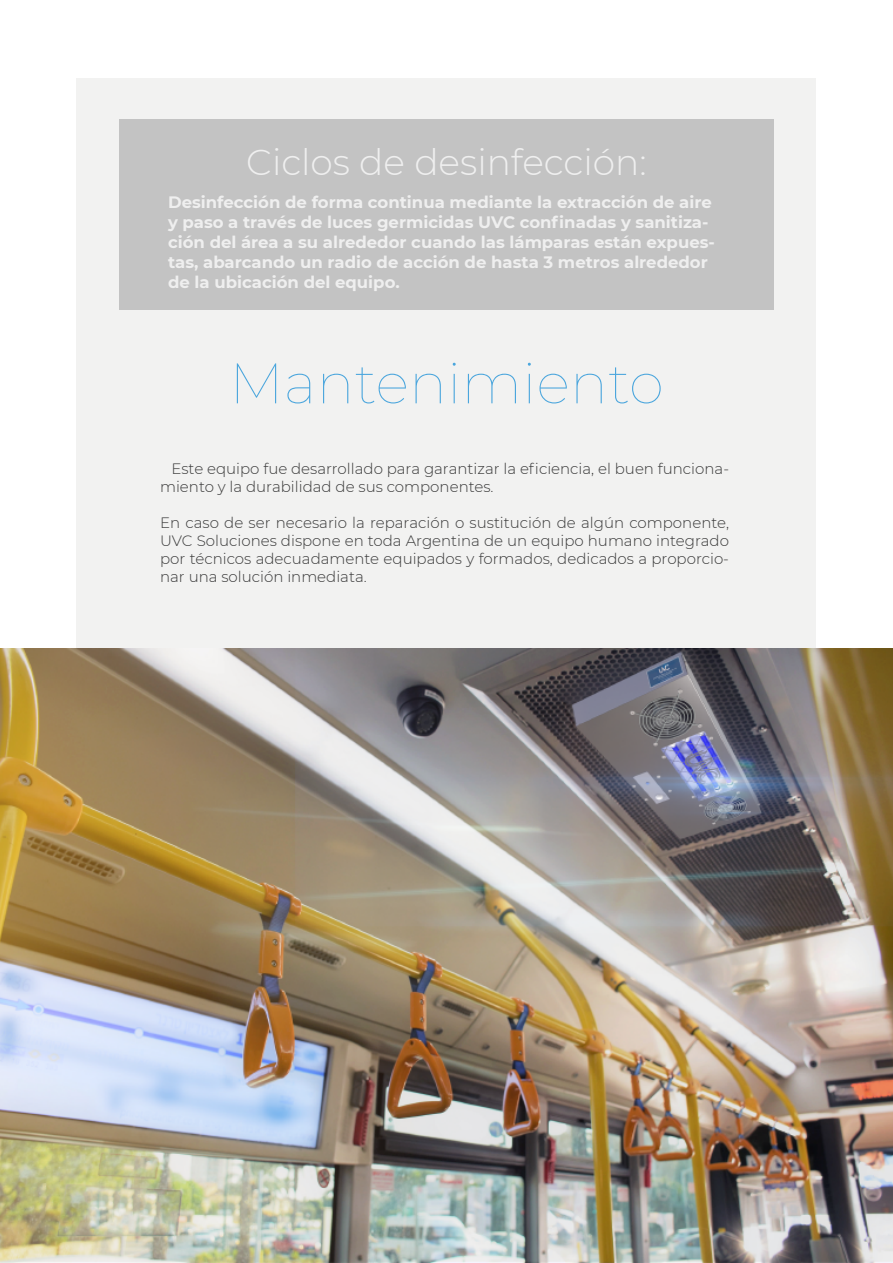
<style>
.page{position:relative;width:893px;height:1263px;background:#fff}
.page>*{position:absolute;margin:0;border:0;box-sizing:border-box;transform-origin:0 0}
.t1{font:100 57px "Montserrat";color:#4ba6dd}
.t2{font:300 36px "Montserrat";color:#efefef}
.t3{font:700 16.5px/19.8px "Montserrat";color:#efefef}
.t4{font:300 15px/18px "Montserrat";color:#383838}
</style>
<div class="page">
<div style="left:77px;top:78px;width:739px;height:1107px;background:#f2f2f1"></div>
<div style="left:119px;top:120px;width:654px;height:190px;background:#c3c3c3"></div>
<img style="left:0;top:648px;width:893px;height:615px">
<h2 class="t2" style="left:246px;top:138px;width:402px">Ciclos de desinfección:</h2>
<p class="t3" style="left:168px;top:192px;width:548px">Desinfección de forma continua mediante la extracción de aire y paso a través de luces germicidas UVC confinadas y sanitiza&shy;ción del área a su alrededor cuando las lámparas están expues&shy;tas, abarcando un radio de acción de hasta 3 metros alrededor de la ubicación del equipo.</p>
<h1 class="t1" style="left:229px;top:345px;width:436px">Mantenimiento</h1>
<p class="t4" style="left:160px;top:459px;width:570px;text-indent:12px">Este equipo fue desarrollado para garantizar la eficiencia, el buen funciona&shy;miento y la durabilidad de sus componentes.</p>
<p class="t4" style="left:160px;top:513px;width:570px;text-align:justify">En caso de ser necesario la reparación o sustitución de algún componente, UVC Soluciones dispone en toda Argentina de un equipo humano integrado por técnicos adecuadamente equipados y formados, dedicados a proporcio&shy;nar una solución inmediata.</p>
</div>
